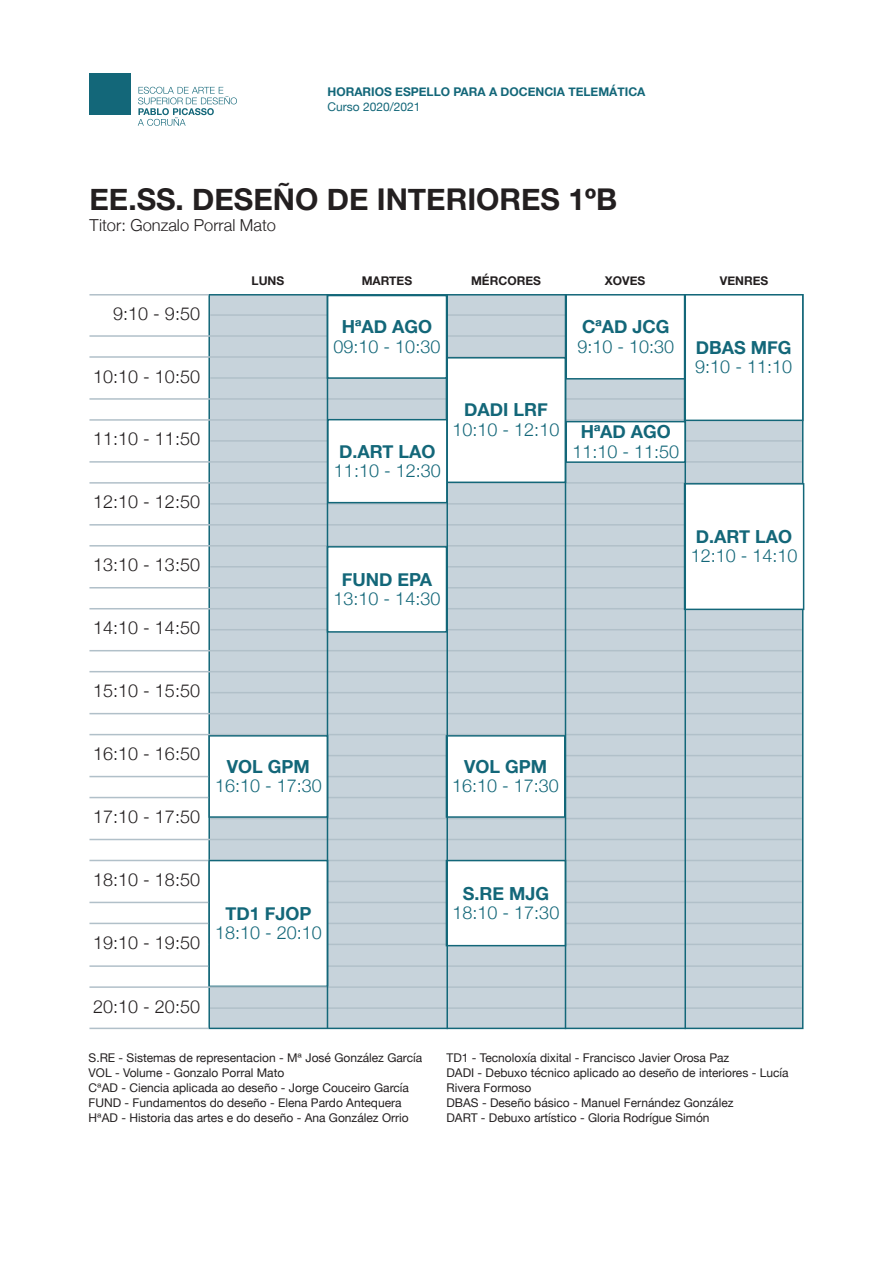
<style>
.page{position:relative;width:893px;height:1263px;background:#fff}
.page>*{position:absolute;margin:0;border:0;box-sizing:border-box;transform-origin:0 0}
.t1{font:700 30px "Helvetica Neue";color:#231f20}
.t2{font:300 18px "Helvetica Neue";color:#231f20}
.t3{font:300 18px "Helvetica Neue";color:#136779}
.t4{font:700 18px "Helvetica Neue";color:#136779}
.t5{font:300 16.5px "Helvetica Neue";color:#231f20}
.t6{font:12px/15px "Helvetica Neue";color:#231f20}
.t7{font:700 12px "Helvetica Neue";color:#136779}
.t8{font:700 12px "Helvetica Neue";color:#231f20}
.t9{font:12px "Helvetica Neue";color:#136779}
</style>
<div class="page">
<div style="left:89px;top:73px;width:42px;height:42px;background:#136779"></div>
<svg style="left:138px;top:87px;width:99px;height:39px"></svg>
<div style="left:208px;top:294px;width:595px;height:735px;background:#c7d3db;border:2px solid #136779"></div>
<hr style="left:210px;top:314px;width:592px;height:2px;background:#b1c0c9">
<hr style="left:89px;top:335px;width:713px;height:2px;background:#b1c0c9">
<hr style="left:89px;top:356px;width:713px;height:2px;background:#b1c0c9">
<hr style="left:210px;top:377px;width:592px;height:2px;background:#b1c0c9">
<hr style="left:89px;top:398px;width:713px;height:2px;background:#b1c0c9">
<hr style="left:89px;top:419px;width:713px;height:2px;background:#b1c0c9">
<hr style="left:210px;top:440px;width:592px;height:2px;background:#b1c0c9">
<hr style="left:89px;top:461px;width:713px;height:2px;background:#b1c0c9">
<hr style="left:89px;top:482px;width:713px;height:2px;background:#b1c0c9">
<hr style="left:210px;top:503px;width:592px;height:2px;background:#b1c0c9">
<hr style="left:89px;top:524px;width:713px;height:2px;background:#b1c0c9">
<hr style="left:89px;top:545px;width:713px;height:1px;background:#b1c0c9">
<hr style="left:210px;top:566px;width:592px;height:1px;background:#b1c0c9">
<hr style="left:89px;top:587px;width:713px;height:1px;background:#b1c0c9">
<hr style="left:89px;top:608px;width:713px;height:1px;background:#b1c0c9">
<hr style="left:210px;top:629px;width:592px;height:1px;background:#b1c0c9">
<hr style="left:89px;top:650px;width:713px;height:1px;background:#b1c0c9">
<hr style="left:89px;top:671px;width:713px;height:1px;background:#b1c0c9">
<hr style="left:210px;top:692px;width:592px;height:1px;background:#b1c0c9">
<hr style="left:89px;top:713px;width:713px;height:1px;background:#b1c0c9">
<hr style="left:89px;top:734px;width:713px;height:1px;background:#b1c0c9">
<hr style="left:210px;top:755px;width:592px;height:1px;background:#b1c0c9">
<hr style="left:89px;top:776px;width:713px;height:1px;background:#b1c0c9">
<hr style="left:89px;top:797px;width:713px;height:1px;background:#b1c0c9">
<hr style="left:89px;top:860px;width:713px;height:1px;background:#b1c0c9">
<hr style="left:89px;top:923px;width:713px;height:1px;background:#b1c0c9">
<hr style="left:210px;top:818px;width:592px;height:1px;background:#b1c0c9">
<hr style="left:210px;top:881px;width:592px;height:1px;background:#b1c0c9">
<hr style="left:208px;top:944px;width:594px;height:1px;background:#b1c0c9">
<hr style="left:89px;top:965px;width:713px;height:2px;background:#b1c0c9">
<hr style="left:89px;top:839px;width:713px;height:1px;background:#b1c0c9">
<hr style="left:89px;top:902px;width:713px;height:1px;background:#b1c0c9">
<div style="left:566px;top:295px;width:119px;height:84px;background:#fff"></div>
<div style="left:565px;top:294px;width:121px;height:86px;border:2px solid #136779"></div>
<div style="left:446px;top:358px;width:119px;height:124px;background:#fff"></div>
<div style="left:446px;top:357px;width:120px;height:126px;border:2px solid #136779"></div>
<div style="left:209px;top:860px;width:119px;height:126px;background:#fff"></div>
<div style="left:208px;top:860px;width:120px;height:127px;border:2px solid #136779"></div>
<div style="left:209px;top:736px;width:119px;height:81px;background:#fff"></div>
<div style="left:208px;top:735px;width:120px;height:83px;border:2px solid #136779"></div>
<div style="left:446px;top:736px;width:119px;height:81px;background:#fff"></div>
<div style="left:446px;top:735px;width:119px;height:83px;border:2px solid #136779"></div>
<div style="left:327px;top:296px;width:119px;height:82px;background:#fff"></div>
<div style="left:327px;top:295px;width:120px;height:84px;border:2px solid #136779"></div>
<div style="left:566px;top:422px;width:119px;height:40px;background:#fff"></div>
<div style="left:565px;top:421px;width:121px;height:42px;border:2px solid #136779"></div>
<div style="left:685px;top:484px;width:119px;height:125px;background:#fff"></div>
<div style="left:684px;top:483px;width:120px;height:127px;border:2px solid #136779"></div>
<div style="left:328px;top:420px;width:119px;height:83px;background:#fff"></div>
<div style="left:327px;top:419px;width:121px;height:84px;border:2px solid #136779"></div>
<div style="left:685px;top:295px;width:118px;height:125px;background:#fff"></div>
<div style="left:684px;top:294px;width:119px;height:127px;border:2px solid #136779"></div>
<div style="left:327px;top:547px;width:119px;height:85px;background:#fff"></div>
<div style="left:327px;top:546px;width:120px;height:87px;border:2px solid #136779"></div>
<div style="left:446px;top:860px;width:119px;height:86px;background:#fff"></div>
<div style="left:446px;top:860px;width:120px;height:86px;border:2px solid #136779"></div>
<hr style="left:89px;top:294px;width:119px;height:2px;background:#b1c0c9">
<hr style="left:89px;top:1028px;width:119px;height:1px;background:#b1c0c9">
<hr style="left:89px;top:986px;width:713px;height:2px;background:#b1c0c9">
<hr style="left:210px;top:1007px;width:592px;height:2px;background:#b1c0c9">
<hr style="left:327px;top:294px;width:1px;height:734px;background:#136779">
<hr style="left:446px;top:294px;width:2px;height:735px;background:#136779">
<hr style="left:565px;top:294px;width:1px;height:735px;background:#136779">
<hr style="left:684px;top:294px;width:2px;height:735px;background:#136779">
<p class="t7" style="left:327px;top:82px;width:319px">HORARIOS ESPELLO PARA A DOCENCIA TELEMÁTICA</p>
<p class="t9" style="left:327px;top:98px;width:94px">Curso 2020/2021</p>
<h1 class="t1" style="left:89px;top:176px;width:529px">EE.SS. DESEÑO DE INTERIORES 1ºB</h1>
<h3 class="t5" style="left:89px;top:212px;width:188px">Titor: Gonzalo Porral Mato</h3>
<h2 class="t2" style="left:113px;top:299px;width:88px">9:10 - 9:50</h2>
<h2 class="t2" style="left:93px;top:362px;width:108px">10:10 - 10:50</h2>
<h2 class="t2" style="left:93px;top:424px;width:108px">11:10 - 11:50</h2>
<h2 class="t2" style="left:93px;top:487px;width:108px">12:10 - 12:50</h2>
<h2 class="t2" style="left:93px;top:550px;width:108px">13:10 - 13:50</h2>
<h2 class="t2" style="left:93px;top:613px;width:108px">14:10 - 14:50</h2>
<p class="t8" style="left:252px;top:271px;width:34px">LUNS</p>
<p class="t8" style="left:362px;top:271px;width:52px">MARTES</p>
<p class="t8" style="left:471px;top:271px;width:71px">MÉRCORES</p>
<p class="t8" style="left:605px;top:271px;width:42px">XOVES</p>
<p class="t8" style="left:720px;top:271px;width:50px">VENRES</p>
<h2 class="t4" style="left:582px;top:313px;width:89px">CªAD JCG</h2>
<h2 class="t3" style="left:577px;top:332px;width:98px">9:10 - 10:30</h2>
<h2 class="t4" style="left:342px;top:313px;width:92px">HªAD AGO</h2>
<h2 class="t3" style="left:334px;top:332px;width:108px">09:10 - 10:30</h2>
<h2 class="t4" style="left:696px;top:333px;width:97px">DBAS MFG</h2>
<h2 class="t3" style="left:695px;top:352px;width:98px">9:10 - 11:10</h2>
<h2 class="t4" style="left:339px;top:437px;width:98px">D.ART LAO</h2>
<h2 class="t3" style="left:334px;top:456px;width:108px">11:10 - 12:30</h2>
<h2 class="t4" style="left:464px;top:396px;width:85px">DADI LRF</h2>
<h2 class="t3" style="left:453px;top:415px;width:108px">10:10 - 12:10</h2>
<h2 class="t4" style="left:581px;top:418px;width:92px">HªAD AGO</h2>
<h2 class="t3" style="left:572px;top:437px;width:108px">11:10 - 11:50</h2>
<h2 class="t4" style="left:342px;top:565px;width:92px">FUND EPA</h2>
<h2 class="t3" style="left:334px;top:584px;width:108px">13:10 - 14:30</h2>
<h2 class="t4" style="left:696px;top:522px;width:98px">D.ART LAO</h2>
<h2 class="t3" style="left:691px;top:541px;width:108px">12:10 - 14:10</h2>
<h2 class="t2" style="left:93px;top:676px;width:108px">15:10 - 15:50</h2>
<h2 class="t2" style="left:93px;top:739px;width:108px">16:10 - 16:50</h2>
<h2 class="t2" style="left:93px;top:802px;width:108px">17:10 - 17:50</h2>
<h2 class="t4" style="left:227px;top:752px;width:85px">VOL GPM</h2>
<h2 class="t3" style="left:215px;top:771px;width:108px">16:10 - 17:30</h2>
<h2 class="t4" style="left:464px;top:752px;width:85px">VOL GPM</h2>
<h2 class="t3" style="left:452px;top:771px;width:108px">16:10 - 17:30</h2>
<h2 class="t2" style="left:93px;top:865px;width:108px">18:10 - 18:50</h2>
<h2 class="t2" style="left:93px;top:928px;width:108px">19:10 - 19:50</h2>
<h2 class="t4" style="left:225px;top:899px;width:88px">TD1 FJOP</h2>
<h2 class="t3" style="left:215px;top:918px;width:108px">18:10 - 20:10</h2>
<h2 class="t4" style="left:463px;top:879px;width:88px">S.RE MJG</h2>
<h2 class="t3" style="left:453px;top:898px;width:108px">18:10 - 17:30</h2>
<h2 class="t2" style="left:93px;top:992px;width:108px">20:10 - 20:50</h2>
<p class="t6" style="left:89px;top:1050px;width:335px">S.RE - Sistemas de representacion - Mª José González García VOL - Volume - Gonzalo Porral Mato<br>CªAD - Ciencia aplicada ao deseño - Jorge Couceiro García FUND - Fundamentos do deseño - Elena Pardo Antequera HªAD - Historia das artes e do deseño - Ana González Orrio</p>
<p class="t6" style="left:446px;top:1050px;width:344px">TD1 - Tecnoloxía dixital - Francisco Javier Orosa Paz<br>DADI - Debuxo técnico aplicado ao deseño de interiores - Lucía Rivera Formoso<br>DBAS - Deseño básico - Manuel Fernández González<br>DART - Debuxo artístico - Gloria Rodrígue Simón</p>
</div>
